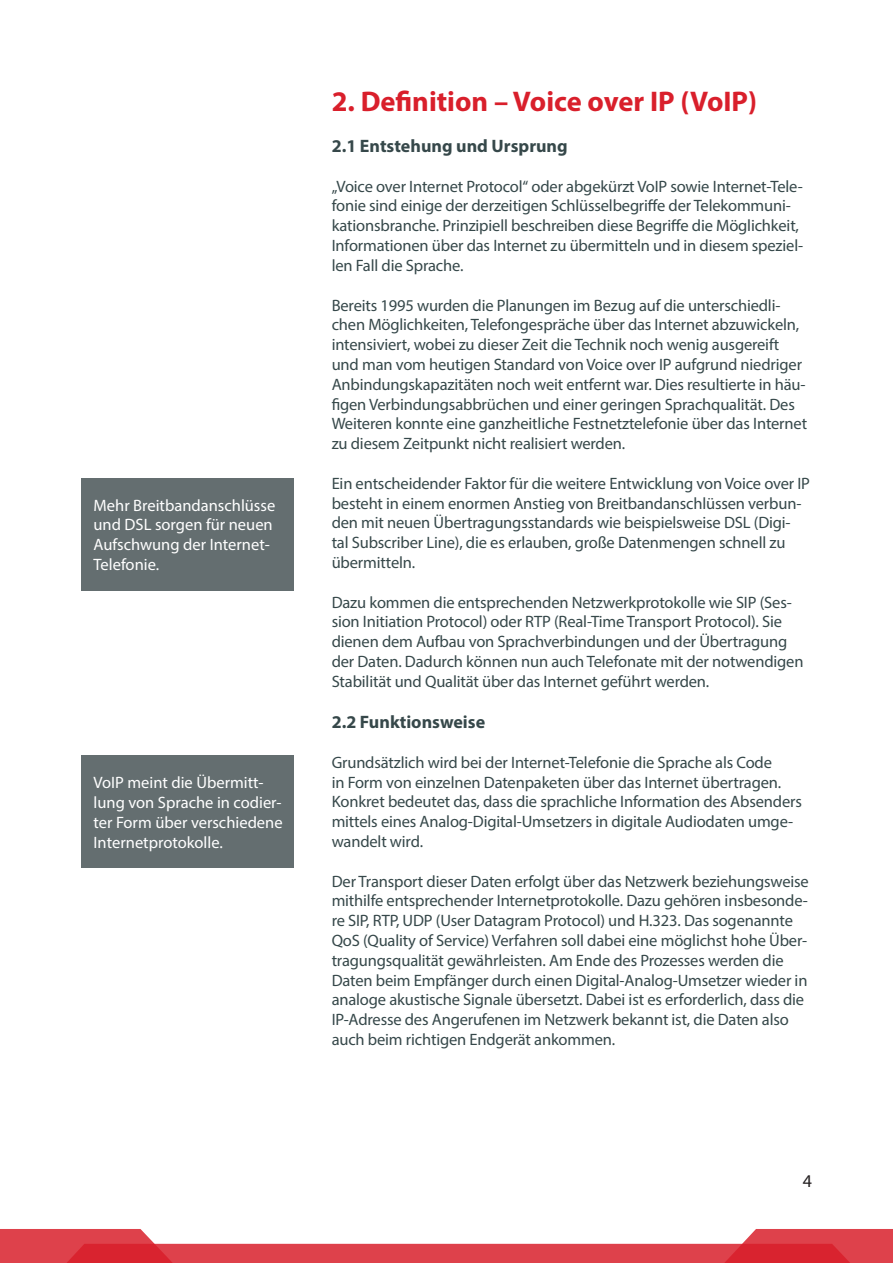
<style>
.page{position:relative;width:893px;height:1263px;background:#fff}
.page>*{position:absolute;margin:0;border:0;box-sizing:border-box;transform-origin:0 0}
.t1{font:700 28.5px "Myriad Pro";color:#d91f2b}
.t2{font:700 18px "Myriad Pro";color:#36484a}
.t3{font:18px "Myriad Pro";color:#231f20}
.t4{font:16.5px/19.8px "Myriad Pro";letter-spacing:-.01em;color:#36484a}
.t5{font:16.5px/19.8px "Myriad Pro";color:#fff}
</style>
<div class="page">
<svg style="left:0;top:1229px;width:892px;height:34px"></svg>
<div style="left:81px;top:478px;width:212px;height:112px;background:#646e70"></div>
<div style="left:81px;top:755px;width:212px;height:113px;background:#646e70"></div>
<p class="t5" style="left:94px;top:495px;width:183px">Mehr Breitbandanschlüsse und DSL sorgen für neuen<br>Aufschwung der Internet-<br>Telefonie.</p>
<p class="t5" style="left:94px;top:773px;width:191px">VoIP meint die Übermitt&shy;lung von Sprache in codier&shy;ter Form über verschiedene<br>Internetprotokolle.</p>
<h1 class="t1" style="left:332px;top:82px;width:427px">2. Definition – Voice over IP (VoIP)</h1>
<p class="t2" style="left:332px;top:134px;width:237px">2.1 Entstehung und Ursprung</p>
<p class="t4" style="left:332px;top:176px;width:473px">„Voice over Internet Protocol“ oder abgekürzt VoIP sowie Internet-Tele&shy;fonie sind einige der derzeitigen Schlüsselbegriffe der Telekommuni&shy;kationsbranche. Prinzipiell beschreiben diese Begriffe die Möglichkeit, Informationen über das Internet zu übermitteln und in diesem speziel&shy;len Fall die Sprache.</p>
<p class="t4" style="left:332px;top:295px;width:477px">Bereits 1995 wurden die Planungen im Bezug auf die unterschiedli&shy;chen Möglichkeiten, Telefongespräche über das Internet abzuwickeln, intensiviert, wobei zu dieser Zeit die Technik noch wenig ausgereift und man vom heutigen Standard von Voice over IP aufgrund niedriger Anbindungskapazitäten noch weit entfernt war. Dies resultierte in häu&shy;figen Verbindungsabbrüchen und einer geringen Sprachqualität. Des Weiteren konnte eine ganzheitliche Festnetztelefonie über das Internet zu diesem Zeitpunkt nicht realisiert werden.</p>
<p class="t4" style="left:332px;top:473px;width:480px">Ein entscheidender Faktor für die weitere Entwicklung von Voice over IP besteht in einem enormen Anstieg von Breitbandanschlüssen verbun&shy;den mit neuen Übertragungsstandards wie beispielsweise DSL (Digi&shy;tal Subscriber Line), die es erlauben, große Datenmengen schnell zu übermitteln.</p>
<p class="t4" style="left:332px;top:592px;width:473px">Dazu kommen die entsprechenden Netzwerkprotokolle wie SIP (Ses&shy;sion Initiation Protocol) oder RTP (Real-Time Transport Protocol). Sie dienen dem Aufbau von Sprachverbindungen und der Übertragung der Daten. Dadurch können nun auch Telefonate mit der notwendigen Stabilität und Qualität über das Internet geführt werden.</p>
<p class="t2" style="left:332px;top:710px;width:155px">2.2 Funktionsweise</p>
<p class="t4" style="left:332px;top:752px;width:472px">Grundsätzlich wird bei der Internet-Telefonie die Sprache als Code<br>in Form von einzelnen Datenpaketen über das Internet übertragen.<br>Konkret bedeutet das, dass die sprachliche Information des Absenders mittels eines Analog-Digital-Umsetzers in digitale Audiodaten umge&shy;wandelt wird.</p>
<p class="t4" style="left:332px;top:871px;width:479px">Der Transport dieser Daten erfolgt über das Netzwerk beziehungsweise mithilfe entsprechender Internetprotokolle. Dazu gehören insbesonde&shy;re SIP, RTP, UDP (User Datagram Protocol) und H.323. Das sogenannte QoS (Quality of Service) Verfahren soll dabei eine möglichst hohe Über&shy;tragungsqualität gewährleisten. Am Ende des Prozesses werden die Daten beim Empfänger durch einen Digital-Analog-Umsetzer wieder in analoge akustische Signale übersetzt. Dabei ist es erforderlich, dass die IP-Adresse des Angerufenen im Netzwerk bekannt ist, die Daten also auch beim richtigen Endgerät ankommen.</p>
<p class="t3" style="left:803px;top:1170px;width:11px">4</p>
</div>
